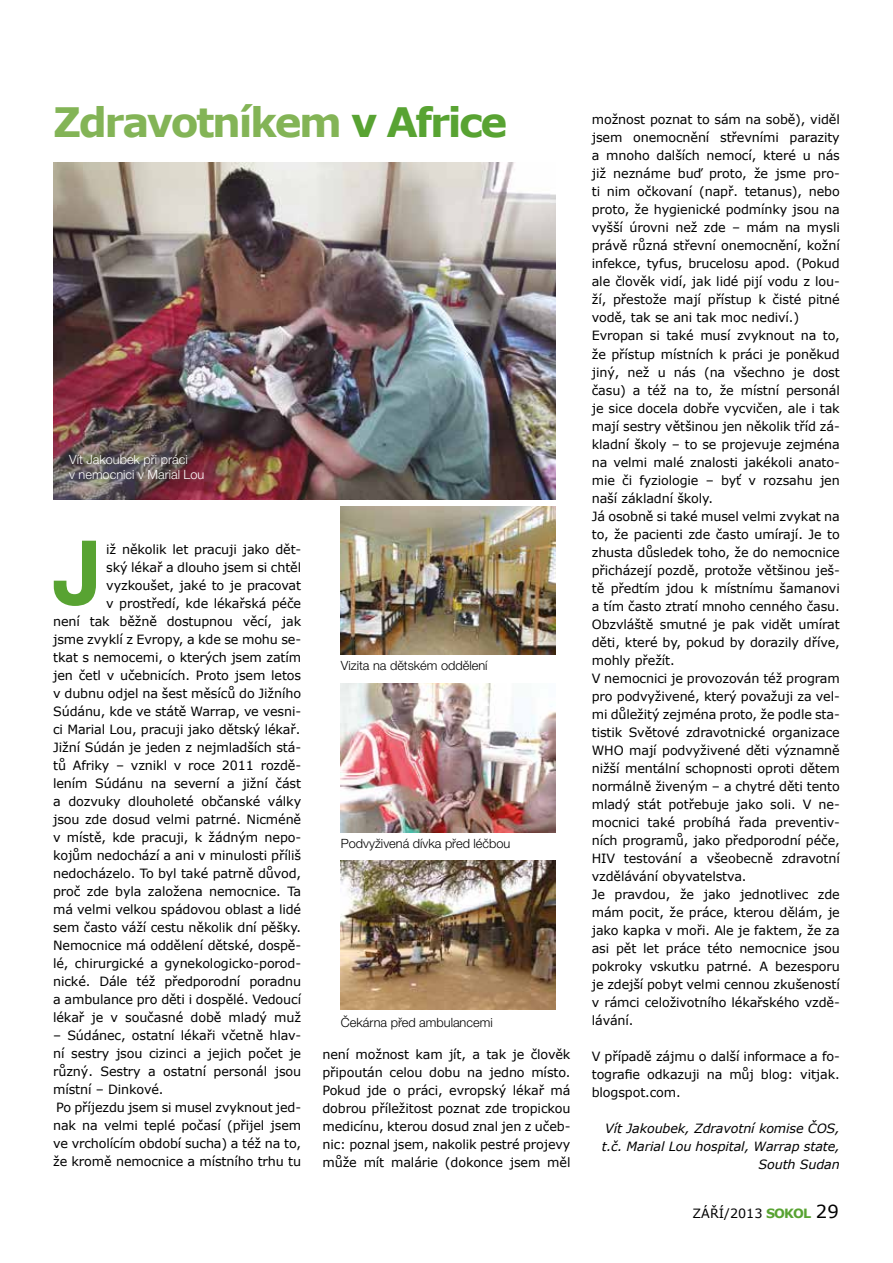
<style>
.page{position:relative;width:893px;height:1263px;background:#fff}
.page>*{position:absolute;margin:0;border:0;box-sizing:border-box;transform-origin:0 0}
.t1{font:700 89.25px "Helvetica Neue CE";color:#58a332}
.t2{font:700 40.5px "Verdana";letter-spacing:-.06em;color:#83b456}
.t3{font:12.75px/18px "Verdana";letter-spacing:-.01em;color:#000}
.t4{font:italic 12.75px/18px "Verdana";letter-spacing:-.01em;color:#000;text-align:right}
.t5{font:300 12.75px "Helvetica Neue CE";color:#000}
.t6{font:300 12.75px/15.3px "Helvetica Neue CE";color:#fff}
.s1{color:#58a332}
.s2{font-weight:700;color:#58a332}
.s3{font-size:18px}
</style>
<div class="page">
<img style="left:341px;top:684px;width:214px;height:148px">
<img style="left:341px;top:506px;width:214px;height:149px">
<img style="left:341px;top:861px;width:214px;height:149px">
<img style="left:53px;top:162px;width:502px;height:338px">
<h2 class="t2" style="left:53px;top:94px;width:456px">Zdravotníkem <span class="s1">v Africe</span></h2>
<p class="t6" style="left:69px;top:452px;width:137px">Vít Jakoubek při práci<br>v nemocnici v Marial Lou</p>
<h1 class="t1" style="left:53px;top:517px;width:51px">J</h1>
<p class="t3" style="left:53px;top:540px;width:250px;text-align:right">iž několik let pracuji jako dět-<br>ský lékař a dlouho jsem si chtěl vyzkoušet, jaké to je pracovat<br>v prostředí, kde lékařská péče<br>není tak běžně dostupnou věcí, jak jsme zvyklí z Evropy, a kde se mohu se&shy;tkat s nemocemi, o kterých jsem zatím jen četl v učebnicích. Proto jsem letos v dubnu odjel na šest měsíců do Jižního Súdánu, kde ve státě Warrap, ve vesni&shy;ci Marial Lou, pracuji jako dětský lékař.<br>Jižní Súdán je jeden z nejmladších stá&shy;tů Afriky – vznikl v roce 2011 rozdě&shy;lením Súdánu na severní a jižní část a dozvuky dlouholeté občanské války jsou zde dosud velmi patrné. Nicméně v místě, kde pracuji, k žádným nepo&shy;kojům nedochází a ani v minulosti příliš nedocházelo. To byl také patrně důvod, proč zde byla založena nemocnice. Ta má velmi velkou spádovou oblast a lidé sem často váží cestu několik dní pěšky.<br>Nemocnice má oddělení dětské, dospě&shy;lé, chirurgické a gynekologicko-porod&shy;nické. Dále též předporodní poradnu a ambulance pro děti i dospělé. Vedoucí lékař je v současné době mladý muž</p>
<p class="t3" style="left:53px;top:1026px;width:250px">– Súdánec, ostatní lékaři včetně hlav&shy;ní sestry jsou cizinci a jejich počet je různý. Sestry a ostatní personál jsou místní – Dinkové.<br>Po příjezdu jsem si musel zvyknout jed&shy;nak na velmi teplé počasí (přijel jsem ve vrcholícím období sucha) a též na to, že kromě nemocnice a místního trhu tu</p>
<p class="t5" style="left:341px;top:658px;width:148px">Vizita na dětském oddělení</p>
<p class="t5" style="left:341px;top:836px;width:171px">Podvyživená dívka před léčbou</p>
<p class="t5" style="left:341px;top:1014px;width:153px">Čekárna před ambulancemi</p>
<p class="t3" style="left:322px;top:1045px;width:250px;text-align:justify">není možnost kam jít, a tak je člověk připoután celou dobu na jedno místo.<br>Pokud jde o práci, evropský lékař má dobrou příležitost poznat zde tropickou medicínu, kterou dosud znal jen z učeb&shy;nic: poznal jsem, nakolik pestré projevy může mít malárie (dokonce jsem měl</p>
<p class="t3" style="left:592px;top:111px;width:250px">možnost poznat to sám na sobě), viděl jsem onemocnění střevními parazity a mnoho dalších nemocí, které u nás již neznáme buď proto, že jsme pro&shy;ti nim očkovaní (např. tetanus), nebo proto, že hygienické podmínky jsou na vyšší úrovni než zde – mám na mysli právě různá střevní onemocnění, kožní infekce, tyfus, brucelosu apod. (Pokud ale člověk vidí, jak lidé pijí vodu z lou&shy;ží, přestože mají přístup k čisté pitné vodě, tak se ani tak moc nediví.)<br>Evropan si také musí zvyknout na to, že přístup místních k práci je poněkud jiný, než u nás (na všechno je dost času) a též na to, že místní personál je sice docela dobře vycvičen, ale i tak mají sestry většinou jen několik tříd zá&shy;kladní školy – to se projevuje zejména na velmi malé znalosti jakékoli anato&shy;mie či fyziologie – byť v rozsahu jen naší základní školy.<br>Já osobně si také musel velmi zvykat na to, že pacienti zde často umírají. Je to zhusta důsledek toho, že do nemocnice přicházejí pozdě, protože většinou ješ&shy;tě předtím jdou k místnímu šamanovi a tím často ztratí mnoho cenného času.<br>Obzvláště smutné je pak vidět umírat děti, které by, pokud by dorazily dříve, mohly přežít.<br>V nemocnici je provozován též program pro podvyživené, který považuji za vel&shy;mi důležitý zejména proto, že podle sta&shy;tistik Světové zdravotnické organizace WHO mají podvyživené děti významně nižší mentální schopnosti oproti dětem normálně živeným – a chytré děti tento mladý stát potřebuje jako soli. V ne&shy;mocnici také probíhá řada preventiv&shy;ních programů, jako předporodní péče, HIV testování a všeobecně zdravotní vzdělávání obyvatelstva.<br>Je pravdou, že jako jednotlivec zde mám pocit, že práce, kterou dělám, je jako kapka v moři. Ale je faktem, že za asi pět let práce této nemocnice jsou pokroky vskutku patrné. A bezesporu je zdejší pobyt velmi cennou zkušeností v rámci celoživotního lékařského vzdě&shy;lávání.</p>
<p class="t3" style="left:592px;top:1047px;width:250px;text-align:justify">V případě zájmu o další informace a fo&shy;tografie odkazuji na můj blog: vitjak. blogspot.com.</p>
<p class="t4" style="left:602px;top:1119px;width:240px">Vít Jakoubek, Zdravotní komise ČOS, t.č. Marial Lou hospital, Warrap state,<br>South Sudan</p>
<p class="t3" style="left:693px;top:1205px;width:148px">ZÁŘÍ/2013 <span class="s2">SOKOL</span> <span class="s3">29</span></p>
</div>
